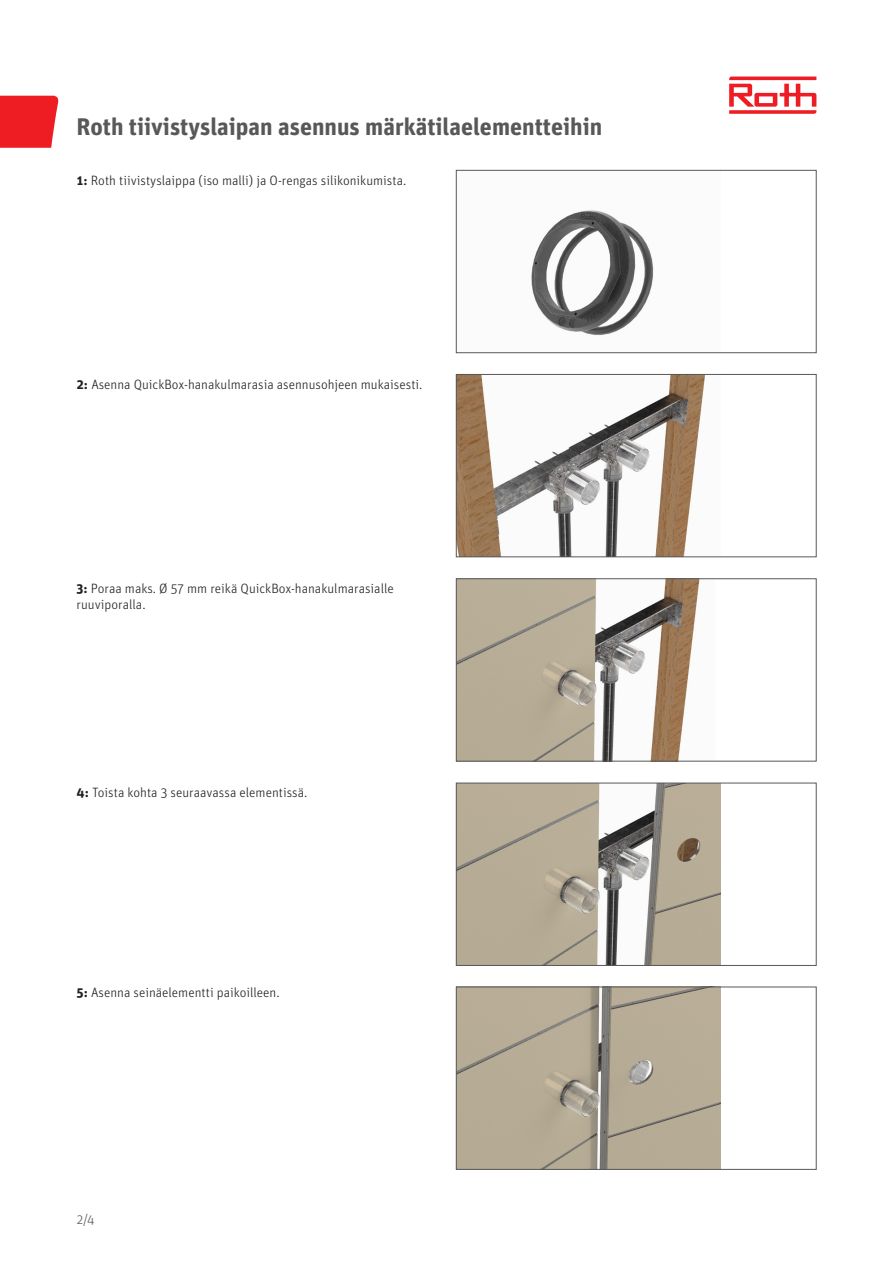
<style>
.page{position:relative;width:893px;height:1263px;background:#fff}
.page>*{position:absolute;margin:0;border:0;box-sizing:border-box;transform-origin:0 0}
.t1{font:700 24px "Unit OT";color:#57585a}
.Styckeformat__1{font:300 13.5px "Unit OT";color:#231f20}
.t2{font:300 13.5px "Unit OT";color:#57585a}
.s1{font-weight:700}
</style>
<div class="page">
<svg style="left:729px;top:77px;width:87px;height:37px"></svg>
<svg style="left:0;top:96px;width:59px;height:52px;background:#ef2d33"></svg>
<img style="left:458px;top:376px;width:247px;height:179px">
<div style="left:456px;top:374px;width:360px;height:183px;border:1px solid #57585a"></div>
<img style="left:458px;top:580px;width:242px;height:179px">
<div style="left:456px;top:578px;width:360px;height:183px;border:1px solid #57585a"></div>
<img style="left:458px;top:785px;width:262px;height:179px">
<div style="left:456px;top:783px;width:360px;height:183px;border:1px solid #57585a"></div>
<img style="left:458px;top:989px;width:262px;height:178px">
<div style="left:456px;top:987px;width:360px;height:182px;border:1px solid #57585a"></div>
<img style="left:531px;top:210px;width:123px;height:125px">
<div style="left:456px;top:170px;width:360px;height:183px;border:1px solid #57585a"></div>
<p class="t1" style="left:77px;top:111px;width:527px">Roth tiivistyslaipan asennus märkätilaelementteihin</p>
<p class="Styckeformat__1" style="left:77px;top:172px;width:331px"><span class="s1">1:</span> Roth tiivistyslaippa (iso malli) ja O-rengas silikonikumista.</p>
<p class="Styckeformat__1" style="left:77px;top:376px;width:347px"><span class="s1">2:</span> Asenna QuickBox-hanakulmarasia asennusohjeen mukaisesti.</p>
<p class="Styckeformat__1" style="left:77px;top:580px;width:319px"><span class="s1">3:</span> Poraa maks. Ø 57 mm reikä QuickBox-hanakulmarasialle</p>
<p class="Styckeformat__1" style="left:77px;top:596px;width:71px">ruuviporalla.</p>
<p class="Styckeformat__1" style="left:77px;top:784px;width:232px"><span class="s1">4:</span> Toista kohta 3 seuraavassa elementissä.</p>
<p class="Styckeformat__1" style="left:77px;top:985px;width:205px"><span class="s1">5:</span> Asenna seinäelementti paikoilleen.</p>
<p class="t2" style="left:77px;top:1211px;width:19px">2/4</p>
</div>
